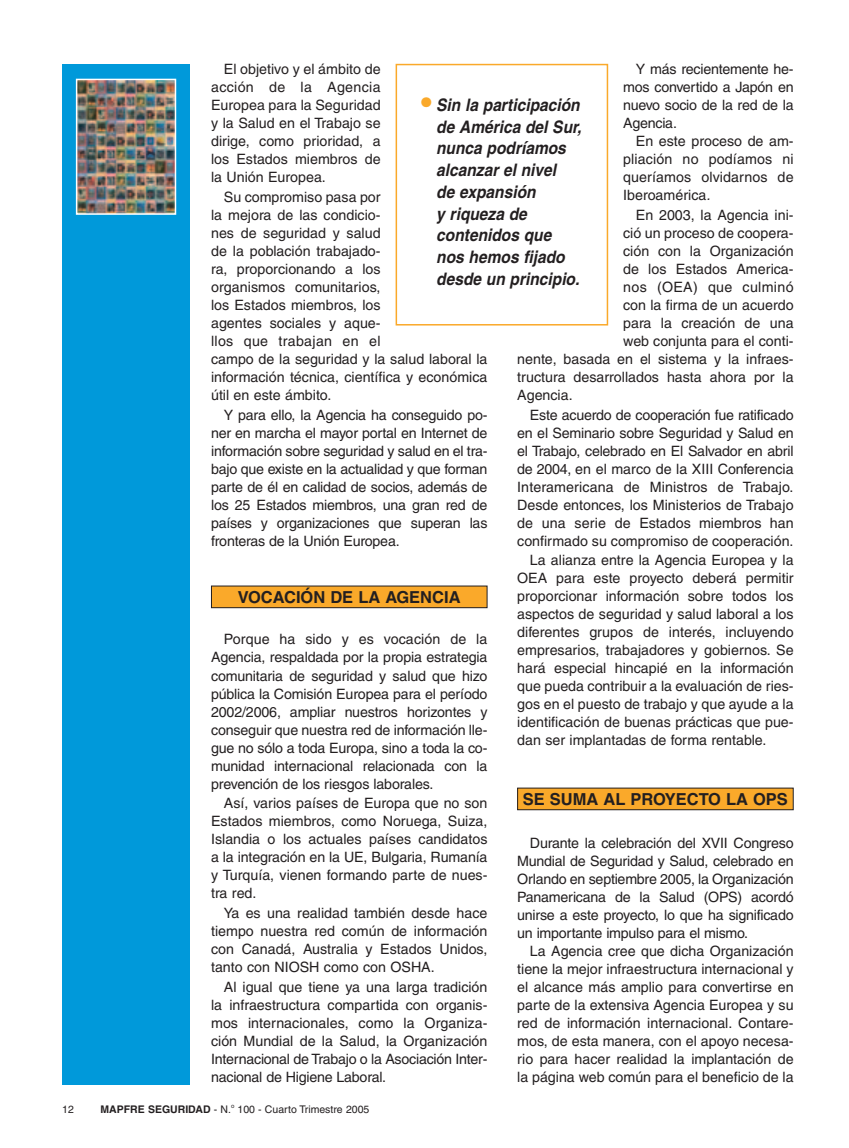
<style>
.page{position:relative;width:849px;height:1148px;background:#fff}
.page>*{position:absolute;margin:0;border:0;box-sizing:border-box;transform-origin:0 0}
.t1{font:italic 700 17.25px/21.8px "Helvetica";color:#231f20;scale:.9 1}
.t2{font:700 16.5px "Helvetica";color:#231f20}
.t3{font:14.25px/18px "Helvetica";color:#231f20;text-align:justify}
.t4{font:14.25px "Helvetica";letter-spacing:.02em;color:#231f20}
.t5{font:10.5px "Helvetica";color:#231f20}
.s1{font-style:italic}
.s2{font-style:normal;font-size:30px;color:#faa92a}
.s3{font-weight:700}
</style>
<div class="page">
<div style="left:62px;top:64px;width:128px;height:1020px;background:#0099da"></div>
<div style="left:518px;top:788px;width:275px;height:21px;background:#faa92a"></div>
<div style="left:517px;top:787px;width:277px;height:23px;border:1px solid #231f20"></div>
<div style="left:396px;top:64px;width:212px;height:261px;border:2px solid #faa92a"></div>
<img style="left:79px;top:82px;width:94px;height:130px">
<div style="left:76px;top:79px;width:100px;height:136px;border:2px solid #fff"></div>
<div style="left:211px;top:586px;width:276px;height:21px;background:#faa92a"></div>
<div style="left:211px;top:585px;width:276px;height:23px;border:1px solid #231f20"></div>
<p class="t3" style="left:211px;top:61px;width:171px;text-indent:13px">El objetivo y el ámbito de acción de la Agencia Europea para la Seguridad y la Salud en el Trabajo se dirige, como prioridad, a los Estados miembros de la Unión Europea.</p>
<p class="t3" style="left:211px;top:189px;width:278px;text-align:left;text-indent:13px">Su compromiso pasa por<br>la mejora de las condicio-<br>nes de seguridad y salud<br>de la población trabajado-<br>ra, proporcionando a los<br>organismos comunitarios,<br>los Estados miembros, los<br>agentes sociales y aque-<br>llos que trabajan en el<br>campo de la seguridad y la salud laboral la información técnica, científica y económica útil en este ámbito.</p>
<p class="t3" style="left:211px;top:407px;width:278px;text-indent:13px">Y para ello, la Agencia ha conseguido po&shy;ner en marcha el mayor portal en Internet de información sobre seguridad y salud en el tra&shy;bajo que existe en la actualidad y que forman parte de él en calidad de socios, además de los 25 Estados miembros, una gran red de países y organizaciones que superan las fronteras de la Unión Europea.</p>
<p class="t3" style="left:623px;top:61px;width:172px;text-indent:13px">Y más recientemente he&shy;mos convertido a Japón en nuevo socio de la red de la Agencia.</p>
<p class="t3" style="left:623px;top:133px;width:172px;text-indent:13px">En este proceso de am&shy;pliación no podíamos ni queríamos olvidarnos de Iberoamérica<span class="s1">.</span></p>
<p class="t3" style="left:636px;top:207px;width:159px">En 2003, la Agencia ini-</p>
<p class="t3" style="left:623px;top:225px;width:172px">ció un proceso de coopera-</p>
<p class="t3" style="left:623px;top:243px;width:172px">ción con la Organización</p>
<p class="t3" style="left:623px;top:261px;width:172px">de los Estados America-</p>
<p class="t4" style="left:623px;top:281px;width:172px">nos (OEA) que culminó</p>
<p class="t3" style="left:623px;top:297px;width:172px">con la firma de un acuerdo</p>
<p class="t3" style="left:623px;top:315px;width:172px">para la creación de una</p>
<p class="t3" style="left:623px;top:333px;width:172px">web conjunta para el conti-</p>
<p class="t3" style="left:517px;top:351px;width:278px">nente, basada en el sistema y la infraes-</p>
<p class="t3" style="left:517px;top:369px;width:278px">tructura desarrollados hasta ahora por la</p>
<p class="t3" style="left:517px;top:387px;width:57px">Agencia.</p>
<p class="t3" style="left:517px;top:407px;width:278px;text-indent:13px">Este acuerdo de cooperación fue ratificado en el Seminario sobre Seguridad y Salud en el Trabajo, celebrado en El Salvador en abril de 2004, en el marco de la XIII Conferencia Interamericana de Ministros de Trabajo.<br>Desde entonces, los Ministerios de Trabajo de una serie de Estados miembros han confirmado su compromiso de cooperación.</p>
<p class="t3" style="left:517px;top:552px;width:278px;text-indent:13px">La alianza entre la Agencia Europea y la OEA para este proyecto deberá permitir proporcionar información sobre todos los aspectos de seguridad y salud laboral a los diferentes grupos de interés, incluyendo empresarios, trabajadores y gobiernos. Se hará especial hincapié en la información que pueda contribuir a la evaluación de ries&shy;gos en el puesto de trabajo y que ayude a la identificación de buenas prácticas que pue&shy;dan ser implantadas de forma rentable.</p>
<p class="t1" style="left:436px;top:96px;width:163px;text-indent:-15px"><span class="s2">•</span> Sin la participación de América del Sur, nunca podríamos alcanzar el nivel<br>de expansión<br>y riqueza de contenidos que nos hemos fijado desde un principio.</p>
<p class="t2" style="left:238px;top:591px;width:224px">VOCACIÓN DE LA AGENCIA</p>
<p class="t3" style="left:211px;top:632px;width:278px;text-indent:13px">Porque ha sido y es vocación de la Agencia, respaldada por la propia estrategia comunitaria de seguridad y salud que hizo pública la Comisión Europea para el período 2002/2006, ampliar nuestros horizontes y conseguir que nuestra red de información lle&shy;gue no sólo a toda Europa, sino a toda la co&shy;munidad internacional relacionada con la prevención de los riesgos laborales.</p>
<p class="t3" style="left:211px;top:795px;width:278px;text-indent:13px">Así, varios países de Europa que no son Estados miembros, como Noruega, Suiza, Islandia o los actuales países candidatos a la integración en la UE, Bulgaria, Rumanía y Turquía, vienen formando parte de nues&shy;tra red.</p>
<p class="t3" style="left:211px;top:905px;width:278px;text-indent:13px">Ya es una realidad también desde hace tiempo nuestra red común de información con Canadá, Australia y Estados Unidos, tanto con NIOSH como con OSHA.</p>
<p class="t3" style="left:211px;top:979px;width:278px;text-indent:13px">Al igual que tiene ya una larga tradición la infraestructura compartida con organis&shy;mos internacionales, como la Organiza&shy;ción Mundial de la Salud, la Organización Internacional de Trabajo o la Asociación Inter&shy;nacional de Higiene Laboral.</p>
<p class="t2" style="left:523px;top:793px;width:267px">SE SUMA AL PROYECTO LA OPS</p>
<p class="t3" style="left:517px;top:835px;width:278px;text-indent:13px">Durante la celebración del XVII Congreso Mundial de Seguridad y Salud, celebrado en Orlando en septiembre 2005, la Organización Panamericana de la Salud (OPS) acordó unirse a este proyecto, lo que ha significado un importante impulso para el mismo.</p>
<p class="t3" style="left:517px;top:943px;width:278px;text-indent:13px">La Agencia cree que dicha Organización tiene la mejor infraestructura internacional y el alcance más amplio para convertirse en parte de la extensiva Agencia Europea y su red de información internacional. Contare&shy;mos, de esta manera, con el apoyo necesa&shy;rio para hacer realidad la implantación de la página web común para el beneficio de la</p>
<p class="t5" style="left:62px;top:1105px;width:13px">12</p>
<p class="t5" style="left:100px;top:1105px;width:270px"><span class="s3">MAPFRE SEGURIDAD</span> - N.<sup>o</sup> 100 - Cuarto Trimestre 2005</p>
</div>
